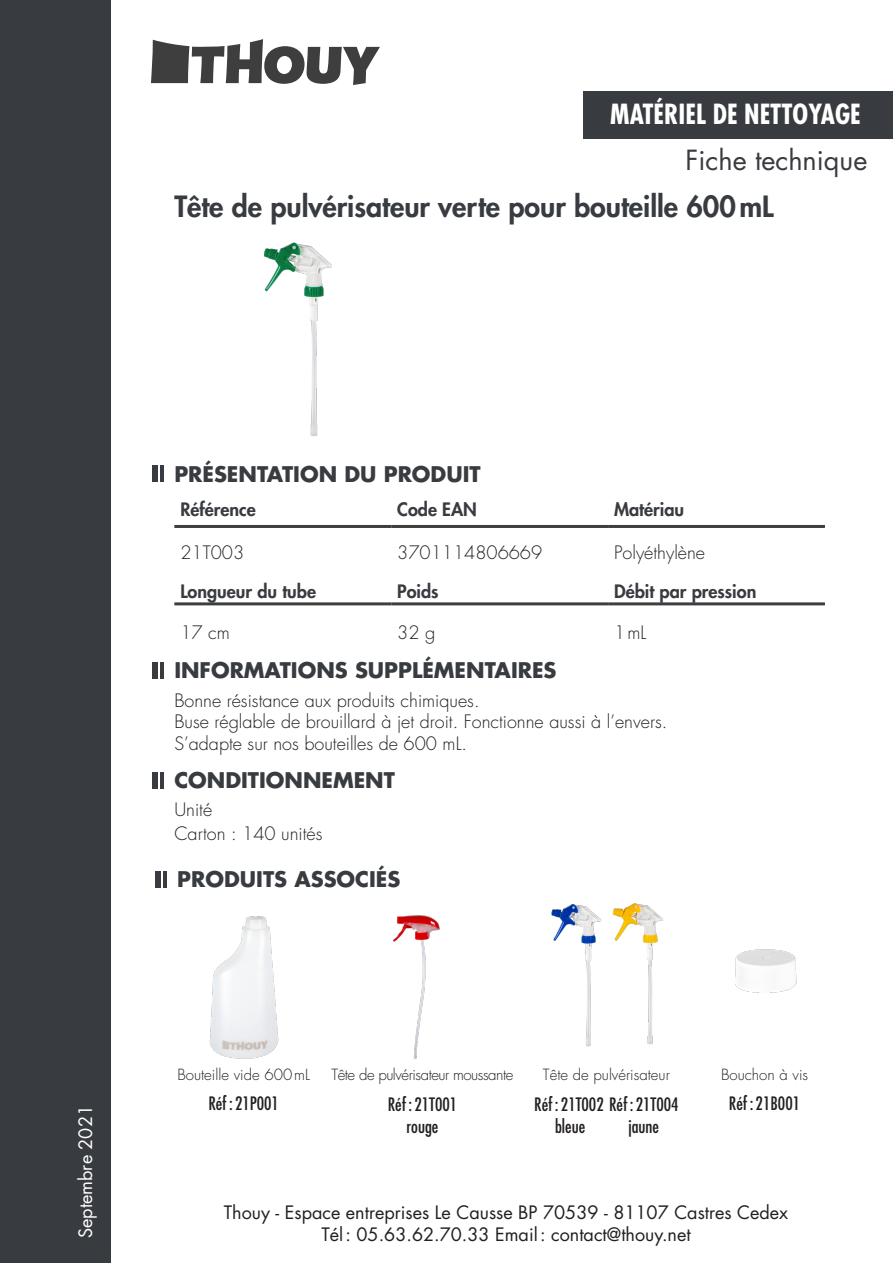
<style>
.page{position:relative;width:893px;height:1263px;background:#fff}
.page>*{position:absolute;margin:0;border:0;box-sizing:border-box;transform-origin:0 0}
.t1{font:800 28.5px "Futura LT";color:#383b3f}
.t2{font:700 condensed 27px "Futura LT";color:#fff}
.t3{font:27px "Futura LT";color:#383b3f}
.t4{font:700 21px "Futura LT";color:#383b3f}
.t5{font:300 18px "Futura LT";color:#231f20}
.t6{font:18px "Futura LT";color:#231f20}
.t7{font:condensed 18px "Futura LT";color:#231f20}
.t8{font:800 18px "Futura LT";color:#383b3f}
.t9{font:18px "Futura LT";color:#fff}
.t10{font:300 15px "Futura LT";color:#231f20}
.t11{font:300 15px "Futura LT";letter-spacing:-.03em;color:#231f20}
</style>
<div class="page">
<div style="left:0;top:0;width:111px;height:1263px;background:#383b3f"></div>
<div style="left:583px;top:91px;width:310px;height:48px;background:#383b3f"></div>
<div style="left:152px;top:465px;width:6px;height:17px;background:#383b3f"></div>
<hr style="left:160px;top:465px;width:4px;height:17px;background:#383b3f">
<img style="left:264px;top:242px;width:68px;height:195px">
<svg style="left:151px;top:39px;width:229px;height:46px"></svg>
<hr style="left:174px;top:525px;width:217px;height:3px;background:#3e3e3f">
<hr style="left:391px;top:525px;width:217px;height:3px;background:#3e3e3f">
<hr style="left:608px;top:525px;width:217px;height:3px;background:#3e3e3f">
<hr style="left:174px;top:602px;width:217px;height:3px;background:#3e3e3f">
<hr style="left:391px;top:602px;width:217px;height:3px;background:#3e3e3f">
<hr style="left:608px;top:602px;width:217px;height:3px;background:#3e3e3f">
<div style="left:152px;top:662px;width:6px;height:17px;background:#383b3f"></div>
<hr style="left:160px;top:662px;width:4px;height:17px;background:#383b3f">
<div style="left:152px;top:772px;width:6px;height:17px;background:#383b3f"></div>
<hr style="left:160px;top:772px;width:4px;height:17px;background:#383b3f">
<div style="left:155px;top:871px;width:6px;height:17px;background:#383b3f"></div>
<hr style="left:163px;top:871px;width:4px;height:17px;background:#383b3f">
<img style="left:551px;top:904px;width:51px;height:143px">
<img style="left:612px;top:903px;width:52px;height:142px">
<img style="left:735px;top:949px;width:62px;height:44px">
<img style="left:209px;top:916px;width:70px;height:143px">
<img style="left:393px;top:915px;width:47px;height:144px">
<p class="t2" style="left:610px;top:97px;width:252px">MATÉRIEL DE NETTOYAGE</p>
<p class="t3" style="left:686px;top:143px;width:183px">Fiche technique</p>
<p class="t1" style="left:174px;top:188px;width:601px">Tête de pulvérisateur verte pour bouteille 600mL</p>
<p class="t9" style="left:74px;top:1238px;width:134px;rotate:-90deg">Septembre 2021</p>
<p class="t4" style="left:174px;top:460px;width:308px">PRÉSENTATION DU PRODUIT</p>
<p class="t8" style="left:180px;top:497px;width:77px">Référence</p>
<p class="t8" style="left:397px;top:497px;width:81px">Code EAN</p>
<p class="t8" style="left:614px;top:497px;width:72px">Matériau</p>
<p class="t5" style="left:180px;top:542px;width:65px">21T003</p>
<p class="t5" style="left:397px;top:542px;width:147px">3701114806669</p>
<p class="t5" style="left:614px;top:542px;width:93px">Polyéthylène</p>
<p class="t8" style="left:180px;top:579px;width:137px">Longueur du tube</p>
<p class="t8" style="left:397px;top:579px;width:43px">Poids</p>
<p class="t8" style="left:614px;top:579px;width:144px">Débit par pression</p>
<p class="t5" style="left:180px;top:622px;width:51px">17 cm</p>
<p class="t5" style="left:397px;top:622px;width:40px">32 g</p>
<p class="t5" style="left:614px;top:622px;width:34px">1mL</p>
<p class="t4" style="left:174px;top:656px;width:384px">INFORMATIONS SUPPLÉMENTAIRES</p>
<p class="t5" style="left:174px;top:689px;width:307px">Bonne résistance aux produits chimiques.</p>
<p class="t5" style="left:174px;top:711px;width:495px">Buse réglable de brouillard à jet droit. Fonctionne aussi à l’envers.</p>
<p class="t5" style="left:174px;top:732px;width:294px">S’adapte sur nos bouteilles de 600 mL.</p>
<p class="t4" style="left:174px;top:766px;width:222px">CONDITIONNEMENT</p>
<p class="t5" style="left:174px;top:798px;width:39px">Unité</p>
<p class="t5" style="left:174px;top:822px;width:150px">Carton : 140 unités</p>
<p class="t4" style="left:177px;top:865px;width:225px">PRODUITS ASSOCIÉS</p>
<p class="t10" style="left:177px;top:1065px;width:134px">Bouteille vide 600mL</p>
<p class="t7" style="left:208px;top:1092px;width:72px">Réf : 21P001</p>
<p class="t11" style="left:331px;top:1065px;width:183px">Tête de pulvérisateur moussante</p>
<p class="t7" style="left:388px;top:1094px;width:71px">Réf : 21T001</p>
<p class="t7" style="left:406px;top:1115px;width:33px">rouge</p>
<p class="t10" style="left:543px;top:1065px;width:128px">Tête de pulvérisateur</p>
<p class="t7" style="left:534px;top:1094px;width:146px">Réf : 21T002 Réf : 21T004</p>
<p class="t7" style="left:555px;top:1115px;width:32px">bleue</p>
<p class="t7" style="left:629px;top:1115px;width:32px">jaune</p>
<p class="t10" style="left:721px;top:1065px;width:89px">Bouchon à vis</p>
<p class="t7" style="left:729px;top:1092px;width:73px">Réf : 21B001</p>
<p class="t6" style="left:224px;top:1201px;width:566px">Thouy - Espace entreprises Le Causse BP 70539 - 81107 Castres Cedex</p>
<p class="t6" style="left:321px;top:1223px;width:371px">Tél: 05.63.62.70.33 Email: contact@thouy.net</p>
</div>
